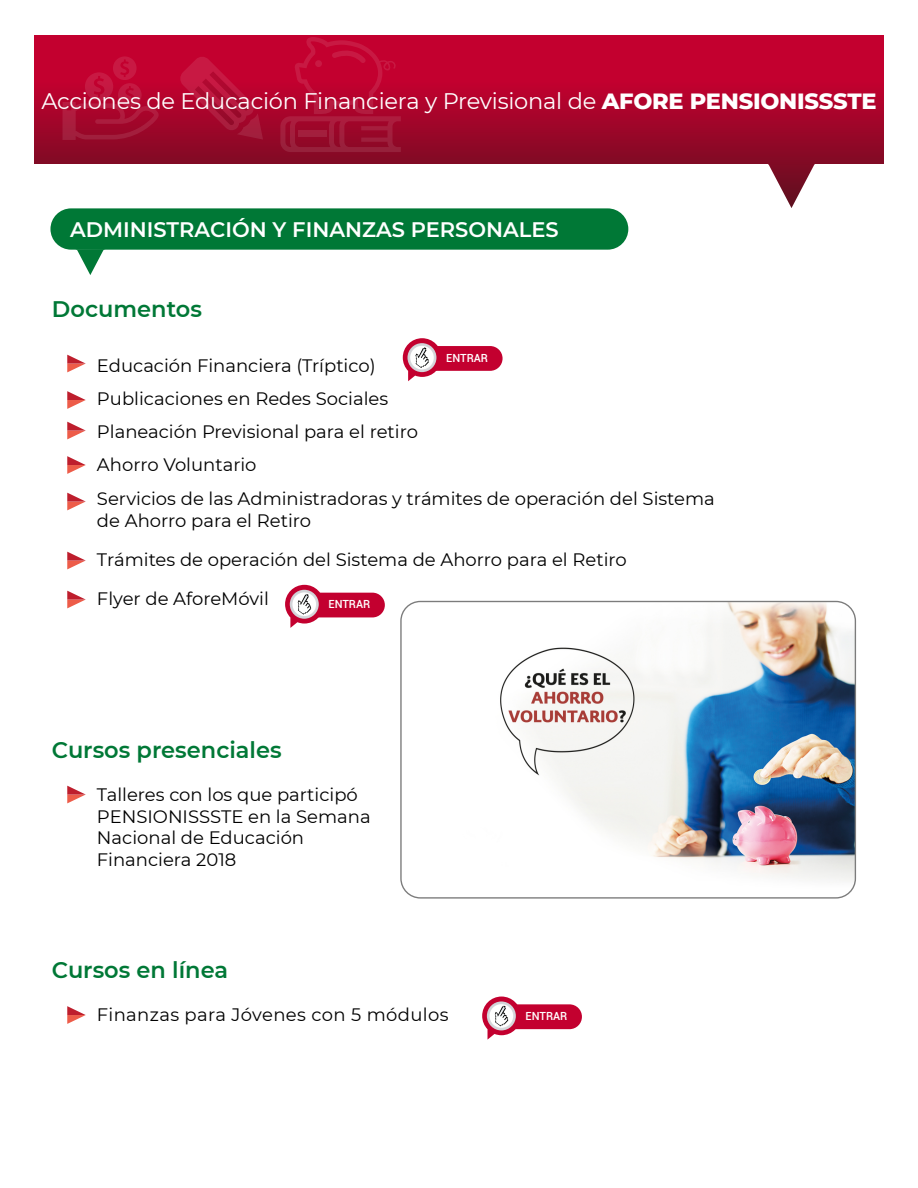
<style>
.page{position:relative;width:918px;height:1188px;background:#fff}
.page>*{position:absolute;margin:0;border:0;box-sizing:border-box;transform-origin:0 0}
.t1{font:22.5px "Montserrat";letter-spacing:-.01em;color:#fff}
.t2{font:600 22.5px "Montserrat";color:#007836}
.t3{font:600 21px "Montserrat";color:#fff}
.t4{font:18px/33.3px "Montserrat";color:#000}
.t5{font:18px "Montserrat";letter-spacing:.02em;color:#000}
.t6{font:500 11.25px "Roboto";color:#fff}
.s1{font-weight:800}
.s2{font-style:inherit}
</style>
<div class="page">
<div style="left:50px;top:208px;width:578px;height:42px;background:#007836;border-radius:21px"></div>
<svg style="left:75px;top:249px;width:31px;height:26px"></svg>
<div style="left:34px;top:36px;width:850px;height:127px;background:linear-gradient(to bottom,#d20031,#890926)"></div>
<svg style="left:280px;top:37px;width:121px;height:115px;background:#b30931"></svg>
<div style="left:298px;top:131px;width:29px;height:6px;background:#a21f3d"></div>
<svg style="left:63px;top:56px;width:96px;height:84px;background:#b40a33"></svg>
<svg style="left:180px;top:57px;width:83px;height:83px;background:#b20b32"></svg>
<svg style="left:764px;top:163px;width:55px;height:45px"></svg>
<svg style="left:67px;top:355px;width:19px;height:17px"></svg>
<svg style="left:67px;top:391px;width:19px;height:18px"></svg>
<svg style="left:67px;top:422px;width:19px;height:17px"></svg>
<svg style="left:67px;top:456px;width:19px;height:18px"></svg>
<svg style="left:67px;top:493px;width:19px;height:17px"></svg>
<svg style="left:67px;top:552px;width:19px;height:17px"></svg>
<svg style="left:67px;top:591px;width:19px;height:17px"></svg>
<svg style="left:67px;top:786px;width:19px;height:17px"></svg>
<svg style="left:67px;top:1006px;width:19px;height:18px"></svg>
<div style="left:300px;top:593px;width:85px;height:24px;background:#c3002f;border-radius:12px"></div>
<svg style="left:285px;top:585px;width:39px;height:43px"></svg>
<div style="left:418px;top:346px;width:85px;height:25px;background:#c3002f;border-radius:12px"></div>
<svg style="left:403px;top:338px;width:38px;height:43px"></svg>
<div style="left:497px;top:1004px;width:85px;height:25px;background:#c3002f;border-radius:12px"></div>
<svg style="left:482px;top:997px;width:39px;height:43px"></svg>
<img style="left:402px;top:602px;width:453px;height:295px">
<div style="left:400px;top:601px;width:456px;height:298px;border:1px solid #7c7c7c;border-radius:19px"></div>
<p class="t1" style="left:41px;top:85px;width:837px">Acciones de Educación Financiera y Previsional de <span class="s1">AFORE PENSIONISSSTE</span></p>
<p class="t3" style="left:70px;top:215px;width:490px">ADMINISTRACIÓN Y FINANZAS PERSONALES</p>
<p class="t2" style="left:52px;top:293px;width:151px">Documentos</p>
<p class="t6" style="left:446px;top:350px;width:43px">ENTRAR</p>
<p class="t4" style="left:97px;top:348px;width:619px">Educación Financiera (Tríptico)<br>Publicaciones en Redes Sociales<br>Planeación Previsional para el retiro<br>Ahorro Voluntario<br>Servicios de las <span class="s2">A</span>dministradoras y trámites de operación del Sistema</p>
<p class="t4" style="left:97px;top:500px;width:531px;line-height:39px">de Ahorro para el Retiro<br>Trámites de operación del Sistema de Ahorro para el Retiro<br>Flyer de AforeMóvil</p>
<p class="t6" style="left:328px;top:596px;width:43px">ENTRAR</p>
<p class="t2" style="left:52px;top:734px;width:231px">Cursos presenciales</p>
<p class="t4" style="left:97px;top:783px;width:275px;line-height:21.6px">Talleres con los que participó<br>PENSIONISSSTE en la Semana<br>Nacional de Educación<br>Financiera 2018</p>
<p class="t2" style="left:52px;top:954px;width:178px">Cursos en línea</p>
<p class="t5" style="left:97px;top:1002px;width:353px">Finanzas para Jóvenes con 5 módulos</p>
<p class="t6" style="left:526px;top:1008px;width:43px">ENTRAR</p>
</div>
